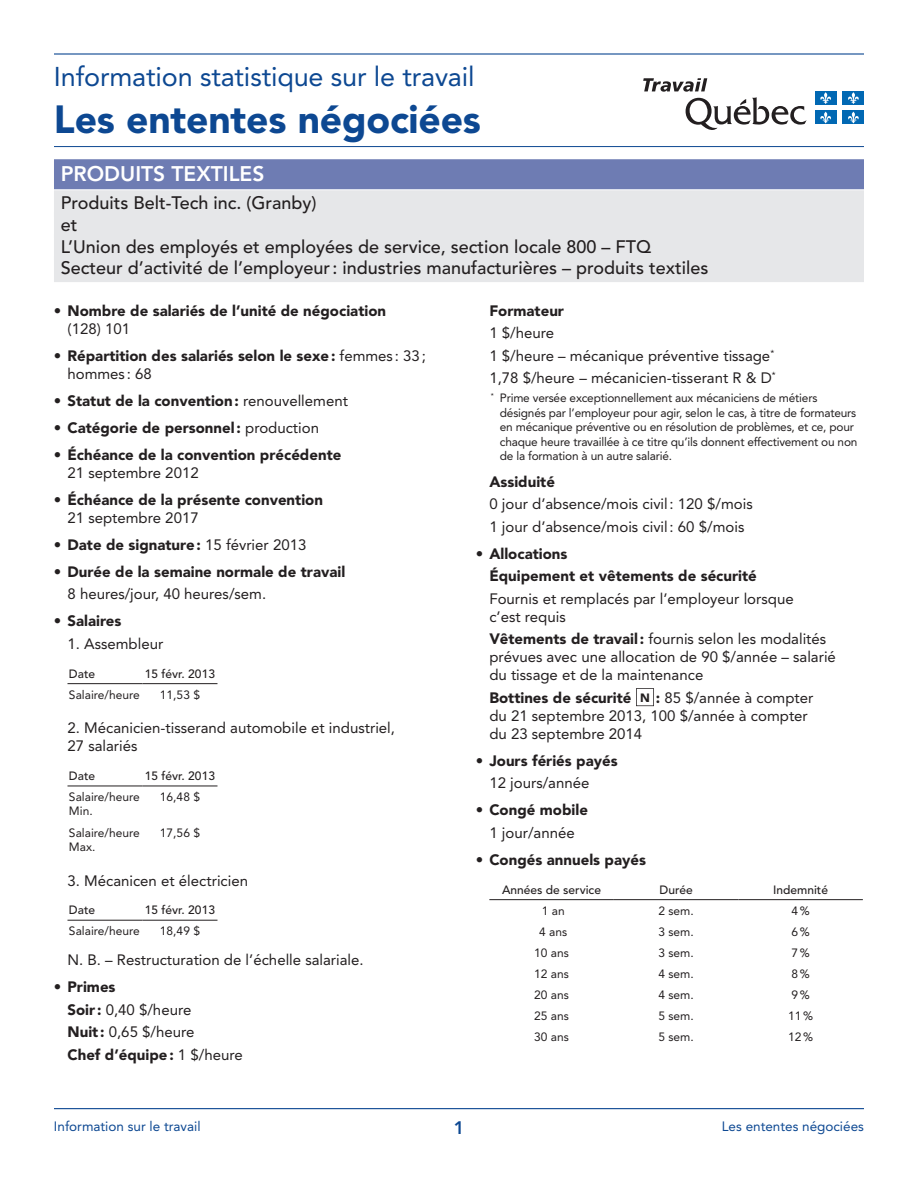
<style>
.page{position:relative;width:918px;height:1188px;background:#fff}
.page>*{position:absolute;margin:0;border:0;box-sizing:border-box;transform-origin:0 0}
.t1{font:900 39px "Avenir";letter-spacing:-.005em;color:#0d4892}
.t2{font:27px "Avenir";letter-spacing:-.005em;color:#0d4892}
.t3{font:800 21px "Avenir";color:#fff}
.t4{font:500 18px/21.6px "Avenir";color:#231f20}
.t5{font:800 18px "Avenir";color:#0d4892}
.P_retrait_gauche{font:15px/18px "Avenir";color:#231f20}
.P_retrait_gauche-2{font:900 15px/18px "Avenir";color:#231f20}
.P_retrait_gauche_123{font:15px/18px "Avenir";color:#231f20}
.t6{font:13.5px "Avenir";color:#0d4892}
.Note{font:12px/14.4px "Avenir";letter-spacing:-.015em;color:#231f20}
.TD{font:12px/14.4px "Avenir";color:#231f20}
.TH{font:500 12px "Avenir";color:#231f20}
.t7{font:900 12px "Avenir";color:#231f20}
.s1{font-weight:400}
.s2{font-weight:900}
</style>
<div class="page">
<hr style="left:54px;top:1108px;width:810px;height:1px;background:#0d4892">
<hr style="left:54px;top:53px;width:810px;height:2px;background:#0d4892">
<svg style="left:643px;top:78px;width:164px;height:52px"></svg>
<div style="left:815px;top:91px;width:21px;height:14px;background:#0168b3"></div>
<svg style="left:820px;top:92px;width:11px;height:12px"></svg>
<div style="left:843px;top:91px;width:21px;height:14px;background:#0168b3"></div>
<svg style="left:848px;top:92px;width:11px;height:12px"></svg>
<div style="left:815px;top:111px;width:21px;height:13px;background:#0168b3"></div>
<svg style="left:820px;top:112px;width:11px;height:11px"></svg>
<div style="left:843px;top:111px;width:21px;height:13px;background:#0168b3"></div>
<svg style="left:848px;top:112px;width:11px;height:11px"></svg>
<hr style="left:67px;top:683px;width:75px;height:1px;background:#231f20">
<hr style="left:142px;top:683px;width:75px;height:1px;background:#231f20">
<hr style="left:67px;top:786px;width:75px;height:1px;background:#231f20">
<hr style="left:142px;top:786px;width:75px;height:1px;background:#231f20">
<hr style="left:67px;top:920px;width:75px;height:1px;background:#231f20">
<hr style="left:142px;top:920px;width:75px;height:1px;background:#231f20">
<svg style="left:636px;top:688px;width:18px;height:18px"></svg>
<hr style="left:489px;top:899px;width:125px;height:1px;background:#231f20">
<hr style="left:614px;top:899px;width:124px;height:1px;background:#231f20">
<hr style="left:738px;top:899px;width:125px;height:1px;background:#231f20">
<hr style="left:54px;top:146px;width:810px;height:1px;background:#0d4892">
<div style="left:54px;top:159px;width:810px;height:30px;background:#6e7cb3"></div>
<div style="left:54px;top:190px;width:810px;height:27px;background:#e6e7e9"></div>
<div style="left:54px;top:212px;width:810px;height:27px;background:#e6e7e9"></div>
<div style="left:54px;top:233px;width:810px;height:27px;background:#e6e7e9"></div>
<div style="left:54px;top:255px;width:810px;height:27px;background:#e6e7e9"></div>
<h1 class="t2" style="left:54px;top:61px;width:422px">Information statistique sur le travail</h1>
<h2 class="t1" style="left:54px;top:96px;width:429px">Les ententes négociées</h2>
<h3 class="t3" style="left:61px;top:161px;width:205px">PRODUITS TEXTILES</h3>
<h4 class="t4" style="left:61px;top:193px;width:649px">Produits Belt-Tech inc. (Granby)<br>et<br>L’Union des employés et employées de service, section locale 800 – FTQ Secteur d’activité de l’employeur: industries manufacturières – produits textiles</h4>
<p class="P_retrait_gauche-2" style="left:67px;top:302px;width:320px;text-indent:-14px"><span class="s1">•</span> Nombre de salariés de l’unité de négociation <span class="s1">(128) 101</span></p>
<p class="P_retrait_gauche-2" style="left:67px;top:347px;width:360px;text-indent:-14px"><span class="s1">•</span> Répartition des salariés selon le sexe: <span class="s1">femmes : 33; hommes : 68</span></p>
<p class="P_retrait_gauche-2" style="left:54px;top:392px;width:296px"><span class="s1">•</span> Statut de la convention: <span class="s1">renouvellement</span></p>
<p class="P_retrait_gauche-2" style="left:54px;top:419px;width:267px"><span class="s1">•</span> Catégorie de personnel: <span class="s1">production</span></p>
<p class="P_retrait_gauche-2" style="left:67px;top:446px;width:275px;text-indent:-14px"><span class="s1">•</span> Échéance de la convention précédente<br><span class="s1">21 septembre 2012</span></p>
<p class="P_retrait_gauche-2" style="left:67px;top:491px;width:257px;text-indent:-14px"><span class="s1">•</span> Échéance de la présente convention<br><span class="s1">21 septembre 2017</span></p>
<p class="P_retrait_gauche-2" style="left:54px;top:536px;width:254px"><span class="s1">•</span> Date de signature: <span class="s1">15 février 2013</span></p>
<p class="P_retrait_gauche-2" style="left:54px;top:563px;width:293px"><span class="s1">•</span> Durée de la semaine normale de travail</p>
<p class="P_retrait_gauche" style="left:67px;top:585px;width:200px">8 heures/jour, 40 heures/sem.</p>
<p class="P_retrait_gauche-2" style="left:54px;top:612px;width:69px"><span class="s1">•</span> Salaires</p>
<p class="P_retrait_gauche_123" style="left:67px;top:635px;width:97px">1. Assembleur</p>
<p class="TH" style="left:69px;top:667px;width:28px">Date</p>
<p class="TH" style="left:145px;top:667px;width:72px">15 févr. 2013</p>
<p class="TD" style="left:69px;top:687px;width:72px">Salaire/heure</p>
<p class="TD" style="left:160px;top:687px;width:42px">11,53 $</p>
<p class="P_retrait_gauche_123" style="left:67px;top:719px;width:329px">2. Mécanicien-tisserand automobile et industriel,<br>27 salariés</p>
<p class="TH" style="left:69px;top:769px;width:28px">Date</p>
<p class="TH" style="left:145px;top:769px;width:72px">15 févr. 2013</p>
<p class="TD" style="left:69px;top:790px;width:72px">Salaire/heure<br>Min.</p>
<p class="TD" style="left:160px;top:790px;width:42px">16,48 $</p>
<p class="TD" style="left:69px;top:825px;width:72px">Salaire/heure<br>Max.</p>
<p class="TD" style="left:160px;top:825px;width:42px">17,56 $</p>
<p class="P_retrait_gauche_123" style="left:67px;top:871px;width:182px">3. Mécanicen et électricien</p>
<p class="TH" style="left:69px;top:903px;width:28px">Date</p>
<p class="TH" style="left:145px;top:903px;width:72px">15 févr. 2013</p>
<p class="TD" style="left:69px;top:924px;width:72px">Salaire/heure</p>
<p class="TD" style="left:160px;top:924px;width:42px">18,49 $</p>
<p class="P_retrait_gauche" style="left:67px;top:951px;width:298px">N. B. – Restructuration de l’échelle salariale.</p>
<p class="P_retrait_gauche-2" style="left:54px;top:978px;width:63px"><span class="s1">•</span> Primes</p>
<p class="P_retrait_gauche" style="left:67px;top:1001px;width:125px"><span class="s2">Soir :</span> 0,40 $/heure</p>
<p class="P_retrait_gauche" style="left:67px;top:1023px;width:128px"><span class="s2">Nuit :</span> 0,65 $/heure</p>
<p class="P_retrait_gauche-2" style="left:67px;top:1045px;width:177px">Chef d’équipe: <span class="s1">1 $/heure</span></p>
<p class="P_retrait_gauche-2" style="left:489px;top:302px;width:76px">Formateur</p>
<p class="P_retrait_gauche" style="left:489px;top:324px;width:66px">1 $/heure</p>
<p class="P_retrait_gauche" style="left:489px;top:347px;width:286px">1 $/heure – mécanique préventive tissage<sup>*</sup></p>
<p class="P_retrait_gauche" style="left:489px;top:369px;width:288px">1,78 $/heure – mécanicien-tisserant R &amp; D<sup>*</sup></p>
<p class="Note" style="left:500px;top:391px;width:359px;text-indent:-9px"><sup>*</sup> Prime versée exceptionnellement aux mécaniciens de métiers désignés par l’employeur pour agir, selon le cas, à titre de formateurs en mécanique préventive ou en résolution de problèmes, et ce, pour chaque heure travaillée à ce titre qu’ils donnent effectivement ou non de la formation à un autre salarié.</p>
<p class="P_retrait_gauche-2" style="left:489px;top:473px;width:67px">Assiduité</p>
<p class="P_retrait_gauche" style="left:489px;top:495px;width:265px">0 jour d’absence/mois civil: 120 $/mois</p>
<p class="P_retrait_gauche" style="left:489px;top:518px;width:257px">1 jour d’absence/mois civil: 60 $/mois</p>
<p class="P_retrait_gauche-2" style="left:476px;top:545px;width:93px"><span class="s1">•</span> Allocations</p>
<p class="P_retrait_gauche-2" style="left:489px;top:567px;width:269px">Équipement et vêtements de sécurité</p>
<p class="P_retrait_gauche" style="left:489px;top:590px;width:306px">Fournis et remplacés par l’employeur lorsque c’est requis</p>
<p class="P_retrait_gauche" style="left:489px;top:630px;width:348px"><span class="s2">Vêtements de travail:</span> fournis selon les modalités prévues avec une allocation de 90 $/année – salarié du tissage et de la maintenance</p>
<p class="P_retrait_gauche-2" style="left:489px;top:689px;width:144px">Bottines de sécurité</p>
<p class="t7" style="left:640px;top:690px;width:11px">N</p>
<p class="P_retrait_gauche" style="left:489px;top:689px;width:326px;text-indent:167px"><span class="s2">:</span> 85 $/année à compter du 21 septembre 2013, 100 $/année à compter du 23 septembre 2014</p>
<p class="P_retrait_gauche-2" style="left:476px;top:752px;width:143px"><span class="s1">•</span> Jours fériés payés</p>
<p class="P_retrait_gauche" style="left:489px;top:774px;width:102px">12 jours/année</p>
<p class="P_retrait_gauche-2" style="left:476px;top:801px;width:114px"><span class="s1">•</span> Congé mobile</p>
<p class="P_retrait_gauche" style="left:489px;top:824px;width:87px">1 jour/année</p>
<p class="P_retrait_gauche-2" style="left:476px;top:851px;width:172px"><span class="s1">•</span> Congés annuels payés</p>
<p class="TH" style="left:502px;top:883px;width:100px">Années de service</p>
<p class="TH" style="left:659px;top:883px;width:35px">Durée</p>
<p class="TH" style="left:773px;top:883px;width:56px">Indemnité</p>
<p class="TD" style="left:542px;top:903px;width:24px">1 an</p>
<p class="TD" style="left:658px;top:903px;width:37px">2 sem.</p>
<p class="TD" style="left:792px;top:903px;width:20px">4%</p>
<p class="TD" style="left:539px;top:925px;width:30px">4 ans</p>
<p class="TD" style="left:658px;top:925px;width:37px">3 sem.</p>
<p class="TD" style="left:792px;top:925px;width:20px">6%</p>
<p class="TD" style="left:534px;top:946px;width:36px">10 ans</p>
<p class="TD" style="left:658px;top:946px;width:37px">3 sem.</p>
<p class="TD" style="left:792px;top:946px;width:20px">7%</p>
<p class="TD" style="left:534px;top:967px;width:36px">12 ans</p>
<p class="TD" style="left:658px;top:967px;width:37px">4 sem.</p>
<p class="TD" style="left:792px;top:967px;width:20px">8%</p>
<p class="TD" style="left:534px;top:988px;width:36px">20 ans</p>
<p class="TD" style="left:658px;top:988px;width:37px">4 sem.</p>
<p class="TD" style="left:792px;top:988px;width:20px">9%</p>
<p class="TD" style="left:534px;top:1009px;width:36px">25 ans</p>
<p class="TD" style="left:658px;top:1009px;width:37px">5 sem.</p>
<p class="TD" style="left:788px;top:1009px;width:26px">11%</p>
<p class="TD" style="left:534px;top:1030px;width:36px">30 ans</p>
<p class="TD" style="left:658px;top:1030px;width:37px">5 sem.</p>
<p class="TD" style="left:788px;top:1030px;width:26px">12%</p>
<p class="t6" style="left:54px;top:1118px;width:148px">Information sur le travail</p>
<p class="t5" style="left:454px;top:1117px;width:12px">1</p>
<p class="t6" style="left:722px;top:1118px;width:144px">Les ententes négociées</p>
</div>
